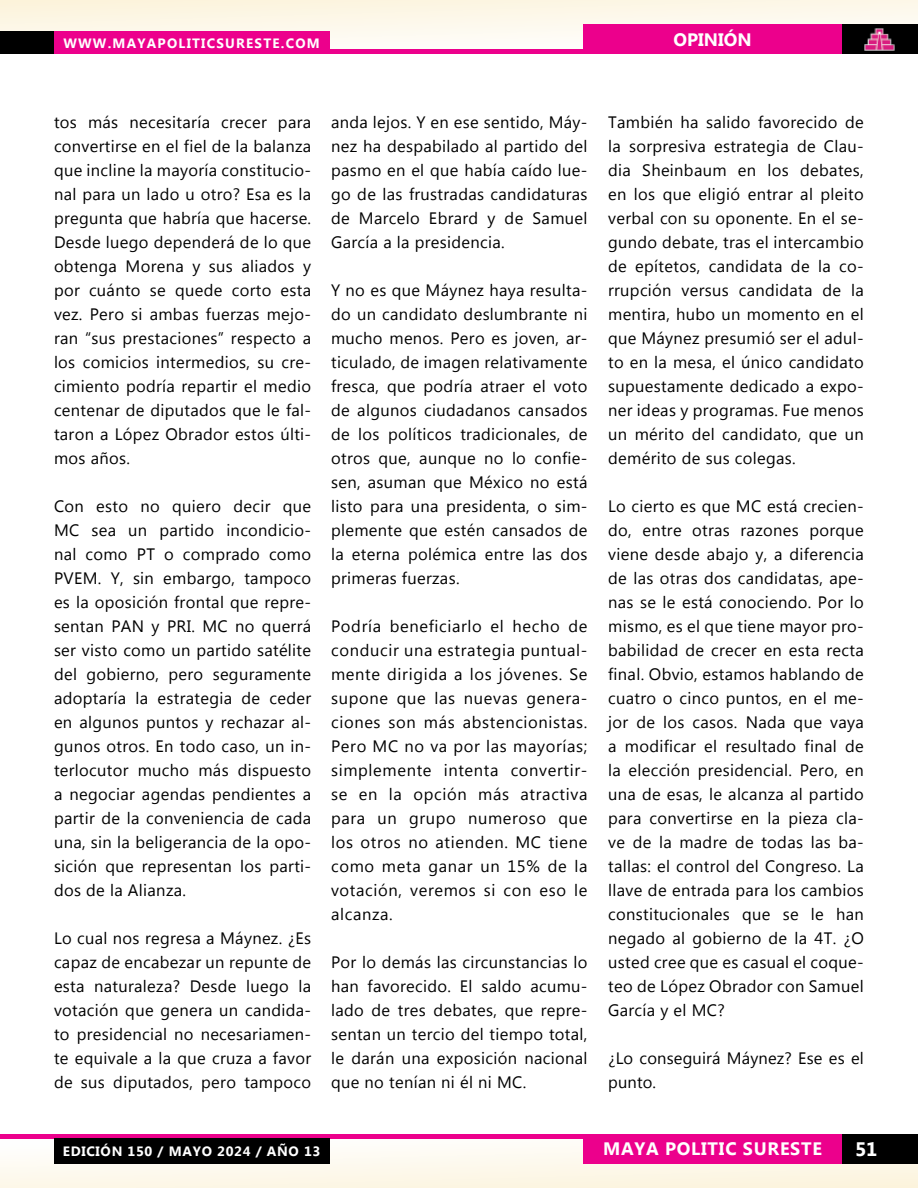
<style>
.page{position:relative;width:918px;height:1188px;background:#fff}
.page>*{position:absolute;margin:0;border:0;box-sizing:border-box;transform-origin:0 0}
.t1{font:700 19.5px "Myanmar Text";color:#fff}
.t2{font:700 18px "Myanmar Text";letter-spacing:.04em;color:#fff}
.t3{font:700 18px "Myanmar Text";color:#fff}
.t4{font:16.5px/24px "Myanmar Text";letter-spacing:.02em;color:#000;text-align:justify}
.t5{font:700 13.5px "Myanmar Text";letter-spacing:.09em;color:#fff}
.t6{font:700 13.5px "Myanmar Text";letter-spacing:.05em;color:#fff}
</style>
<div class="page">
<svg style="left:0;top:0;width:918px;height:50px;fill:#fdf7e9"></svg>
<div style="left:0;top:32px;width:54px;height:22px;background:#000"></div>
<div style="left:54px;top:32px;width:275px;height:22px;background:#ec008c"></div>
<hr style="left:325px;top:50px;width:263px;height:4px;background:#ec008c">
<div style="left:842px;top:24px;width:76px;height:30px;background:#000"></div>
<img style="left:864px;top:28px;width:31px;height:23px">
<div style="left:583px;top:24px;width:259px;height:30px;background:#ec008c"></div>
<svg style="left:0;top:1138px;width:918px;height:50px;fill:#fdf8ea"></svg>
<hr style="left:0;top:1134px;width:586px;height:4px;background:#ec008c">
<div style="left:54px;top:1138px;width:275px;height:26px;background:#000"></div>
<div style="left:842px;top:1134px;width:76px;height:30px;background:#000"></div>
<div style="left:583px;top:1134px;width:259px;height:30px;background:#ec008c"></div>
<p class="t5" style="left:63px;top:35px;width:258px">WWW.MAYAPOLITICSURESTE.COM</p>
<p class="t3" style="left:673px;top:29px;width:80px">OPINIÓN</p>
<p class="t4" style="left:54px;top:110px;width:259px">tos más necesitaría crecer para convertirse en el fiel de la balanza que incline la mayoría constitucio&shy;nal para un lado u otro? Esa es la pregunta que habría que hacerse.<br>Desde luego dependerá de lo que obtenga Morena y sus aliados y por cuánto se quede corto esta vez. Pero si ambas fuerzas mejo&shy;ran “sus prestaciones” respecto a los comicios intermedios, su cre&shy;cimiento podría repartir el medio centenar de diputados que le fal&shy;taron a López Obrador estos últi&shy;mos años.</p>
<p class="t4" style="left:54px;top:494px;width:259px">Con esto no quiero decir que MC sea un partido incondicio&shy;nal como PT o comprado como PVEM. Y, sin embargo, tampoco es la oposición frontal que repre&shy;sentan PAN y PRI. MC no querrá ser visto como un partido satélite del gobierno, pero seguramente adoptaría la estrategia de ceder en algunos puntos y rechazar al&shy;gunos otros. En todo caso, un in&shy;terlocutor mucho más dispuesto a negociar agendas pendientes a partir de la conveniencia de cada una, sin la beligerancia de la opo&shy;sición que representan los parti&shy;dos de la Alianza.</p>
<p class="t4" style="left:54px;top:926px;width:259px">Lo cual nos regresa a Máynez. ¿Es capaz de encabezar un repunte de esta naturaleza? Desde luego la votación que genera un candida&shy;to presidencial no necesariamen&shy;te equivale a la que cruza a favor de sus diputados, pero tampoco</p>
<p class="t4" style="left:331px;top:110px;width:258px">anda lejos. Y en ese sentido, Máy&shy;nez ha despabilado al partido del pasmo en el que había caído lue&shy;go de las frustradas candidaturas de Marcelo Ebrard y de Samuel García a la presidencia.</p>
<p class="t4" style="left:331px;top:278px;width:258px">Y no es que Máynez haya resulta&shy;do un candidato deslumbrante ni mucho menos. Pero es joven, ar&shy;ticulado, de imagen relativamente fresca, que podría atraer el voto de algunos ciudadanos cansados de los políticos tradicionales, de otros que, aunque no lo confie&shy;sen, asuman que México no está listo para una presidenta, o sim&shy;plemente que estén cansados de la eterna polémica entre las dos primeras fuerzas.</p>
<p class="t4" style="left:331px;top:614px;width:258px">Podría beneficiarlo el hecho de conducir una estrategia puntual&shy;mente dirigida a los jóvenes. Se supone que las nuevas genera&shy;ciones son más abstencionistas.<br>Pero MC no va por las mayorías; simplemente intenta convertir&shy;se en la opción más atractiva para un grupo numeroso que los otros no atienden. MC tiene como meta ganar un 15% de la votación, veremos si con eso le alcanza.</p>
<p class="t4" style="left:331px;top:950px;width:258px">Por lo demás las circunstancias lo han favorecido. El saldo acumu&shy;lado de tres debates, que repre&shy;sentan un tercio del tiempo total, le darán una exposición nacional que no tenían ni él ni MC.</p>
<p class="t4" style="left:608px;top:110px;width:257px">También ha salido favorecido de la sorpresiva estrategia de Clau&shy;dia Sheinbaum en los debates, en los que eligió entrar al pleito verbal con su oponente. En el se&shy;gundo debate, tras el intercambio de epítetos, candidata de la co&shy;rrupción versus candidata de la mentira, hubo un momento en el que Máynez presumió ser el adul&shy;to en la mesa, el único candidato supuestamente dedicado a expo&shy;ner ideas y programas. Fue menos un mérito del candidato, que un demérito de sus colegas.</p>
<p class="t4" style="left:608px;top:494px;width:257px">Lo cierto es que MC está crecien&shy;do, entre otras razones porque viene desde abajo y, a diferencia de las otras dos candidatas, ape&shy;nas se le está conociendo. Por lo mismo, es el que tiene mayor pro&shy;babilidad de crecer en esta recta final. Obvio, estamos hablando de cuatro o cinco puntos, en el me&shy;jor de los casos. Nada que vaya a modificar el resultado final de la elección presidencial. Pero, en una de esas, le alcanza al partido para convertirse en la pieza cla&shy;ve de la madre de todas las ba&shy;tallas: el control del Congreso. La llave de entrada para los cambios constitucionales que se le han negado al gobierno de la 4T. ¿O usted cree que es casual el coque&shy;teo de López Obrador con Samuel García y el MC?</p>
<p class="t4" style="left:608px;top:1047px;width:257px">¿Lo conseguirá Máynez? Ese es el punto.</p>
<p class="t6" style="left:63px;top:1144px;width:259px">EDICIÓN 150 / MAYO 2024 / AÑO 13</p>
<p class="t2" style="left:603px;top:1139px;width:220px">MAYA POLITIC SURESTE</p>
<p class="t1" style="left:855px;top:1138px;width:24px">51</p>
</div>
